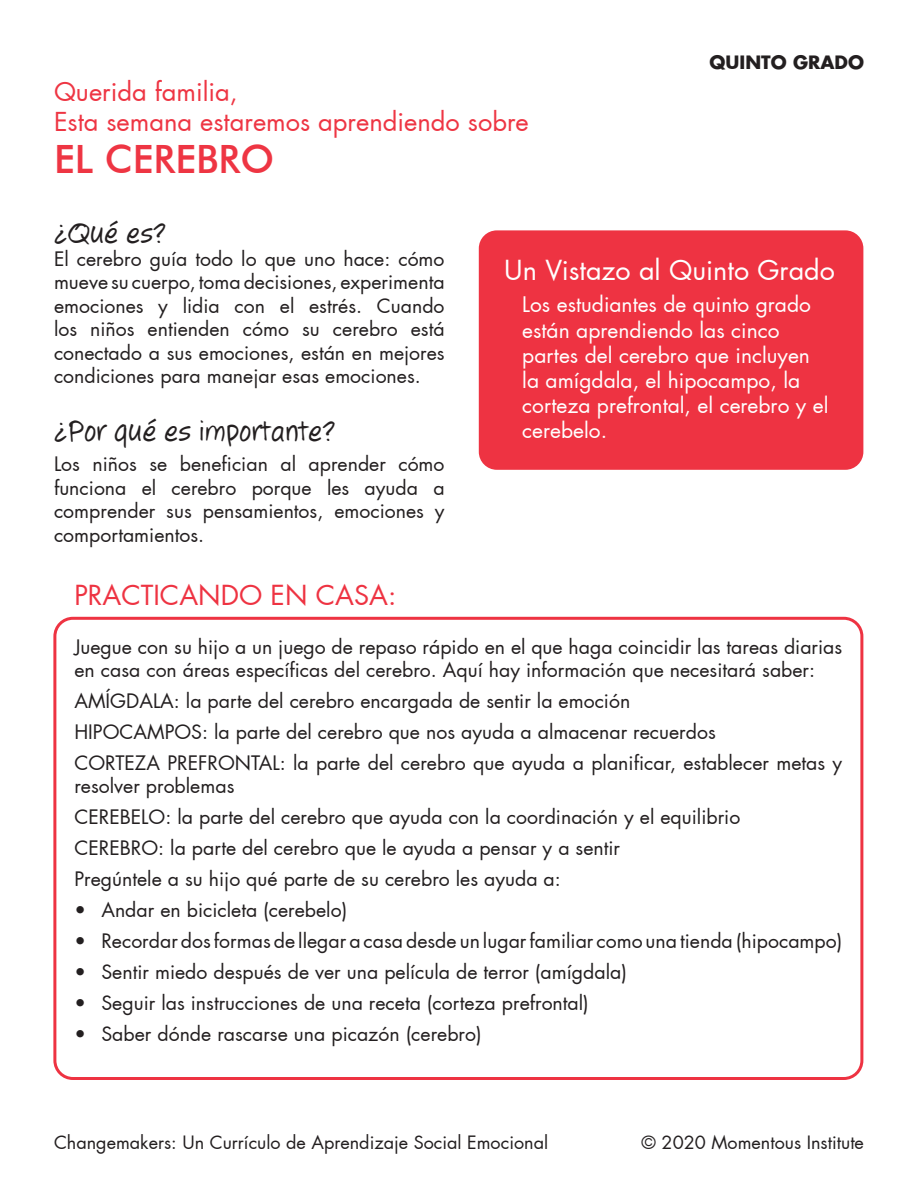
<style>
.page{position:relative;width:918px;height:1188px;background:#fff}
.page>*{position:absolute;margin:0;border:0;box-sizing:border-box;transform-origin:0 0}
.t1{font:500 39px "Futura BT";color:#ee3543}
.t2{font:30px "Jotting";color:#231f20}
.t3{font:27px "Futura";color:#fff}
.t4{font:27px "Futura";color:#ee3342}
.t5{font:25.5px "Futura";color:#ee3543}
.t6{font:21px/25.2px "Futura";color:#fff}
.t7{font:19.5px/23.4px "Futura";color:#231f20;text-align:justify}
.t8{font:18px "Futura";color:#231f20}
.t9{font:700 18px "Futura";color:#231f20}
</style>
<div class="page">
<div style="left:479px;top:230px;width:384px;height:240px;background:#ee3342;border-radius:18px"></div>
<div style="left:53px;top:617px;width:810px;height:463px;border:3px solid #ee3342;border-radius:18px"></div>
<p class="t5" style="left:54px;top:75px;width:185px">Querida familia,</p>
<p class="t5" style="left:54px;top:106px;width:476px">Esta semana estaremos aprendiendo sobre</p>
<p class="t1" style="left:54px;top:135px;width:222px">EL CEREBRO</p>
<p class="t9" style="left:710px;top:50px;width:156px">QUINTO GRADO</p>
<p class="t2" style="left:54px;top:215px;width:114px">¿Qué es?</p>
<p class="t7" style="left:54px;top:247px;width:392px">El cerebro guía todo lo que uno hace: cómo mueve su cuerpo, toma decisiones, experimenta emociones y lidia con el estrés. Cuando los niños entienden cómo su cerebro está conectado a sus emociones, están en mejores condiciones para manejar esas emociones.</p>
<p class="t2" style="left:54px;top:413px;width:283px">¿Por qué es importante?</p>
<p class="t7" style="left:54px;top:453px;width:392px">Los niños se benefician al aprender cómo funciona el cerebro porque les ayuda a comprender sus pensamientos, emociones y comportamientos.</p>
<p class="t4" style="left:74px;top:578px;width:324px">PRACTICANDO EN CASA:</p>
<p class="t3" style="left:504px;top:253px;width:332px">Un Vistazo al Quinto Grado</p>
<p class="t6" style="left:522px;top:292px;width:308px">Los estudiantes de quinto grado están aprendiendo las cinco partes del cerebro que incluyen la amígdala, el hipocampo, la corteza prefrontal, el cerebro y el cerebelo.</p>
<p class="t7" style="left:74px;top:635px;width:769px">Juegue con su hijo a un juego de repaso rápido en el que haga coincidir las tareas diarias en casa con áreas específicas del cerebro. Aquí hay información que necesitará saber:</p>
<p class="t7" style="left:74px;top:690px;width:557px">AMÍGDALA: la parte del cerebro encargada de sentir la emoción</p>
<p class="t7" style="left:74px;top:720px;width:643px">HIPOCAMPOS: la parte del cerebro que nos ayuda a almacenar recuerdos</p>
<p class="t7" style="left:74px;top:751px;width:769px">CORTEZA PREFRONTAL: la parte del cerebro que ayuda a planificar, establecer metas y resolver problemas</p>
<p class="t7" style="left:74px;top:806px;width:667px">CEREBELO: la parte del cerebro que ayuda con la coordinación y el equilibrio</p>
<p class="t7" style="left:74px;top:837px;width:547px">CEREBRO: la parte del cerebro que le ayuda a pensar y a sentir</p>
<p class="t7" style="left:74px;top:867px;width:488px">Pregúntele a su hijo qué parte de su cerebro les ayuda a:</p>
<p class="t7" style="left:74px;top:898px;width:274px">• Andar en bicicleta (cerebelo)</p>
<p class="t7" style="left:74px;top:929px;width:770px">• Recordar dos formas de llegar a casa desde un lugar familiar como una tienda (hipocampo)</p>
<p class="t7" style="left:74px;top:960px;width:554px">• Sentir miedo después de ver una película de terror (amígdala)</p>
<p class="t7" style="left:74px;top:991px;width:516px">• Seguir las instrucciones de una receta (corteza prefrontal)</p>
<p class="t7" style="left:74px;top:1022px;width:409px">• Saber dónde rascarse una picazón (cerebro)</p>
<p class="t8" style="left:54px;top:1131px;width:496px">Changemakers: Un Currículo de Aprendizaje Social Emocional</p>
<p class="t8" style="left:642px;top:1131px;width:224px">© 2020 Momentous Institute</p>
</div>
